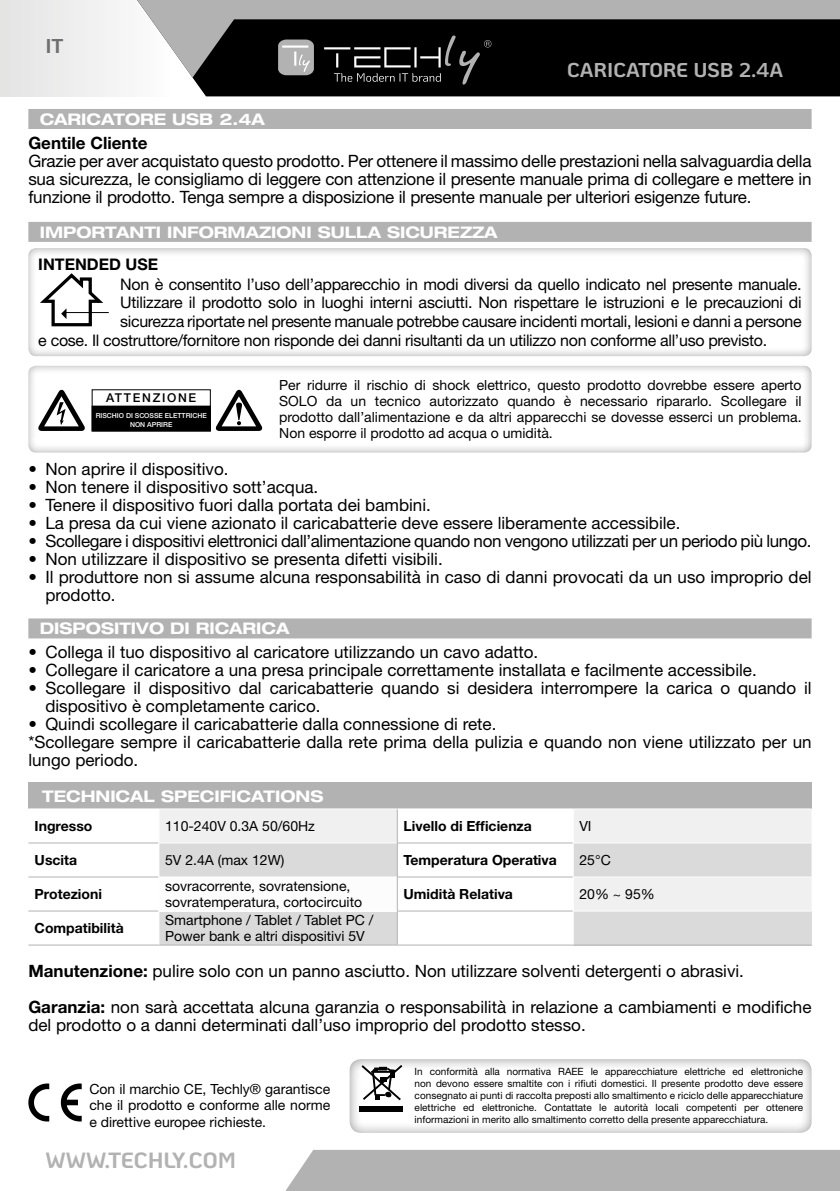
<style>
.page{position:relative;width:840px;height:1191px;background:#fff}
.page>*{position:absolute;margin:0;border:0;box-sizing:border-box;transform-origin:0 0}
.t1{font:700 22px "Ko Ho";color:#b3b2b2}
.t2{font:700 20px "Ko Ho";color:#b3b2b2}
.t3{font:700 20px "Ko Ho";color:#706f6f}
.t4{font:17px/18px "Helvetica Neue LT Std";color:#000}
.t5{font:17px "Helvetica Neue LT Std";letter-spacing:-.02em;color:#000}
.t6{font:700 17px "Helvetica Neue LT Std";color:#000}
.t7{font:16px "Helvetica Neue LT Std";letter-spacing:-.02em;color:#000}
.t8{font:700 expanded 16px "Helvetica Neue LT Std";color:#fff}
.t9{font:700 16px "Helvetica Neue LT Std";color:#000}
.t10{font:14px/16.8px "Helvetica Neue LT Std";color:#000}
.t11{font:700 14px "Helvetica Neue LT Std";color:#000}
.t12{font:500 12.2px "Helvetica Neue LT Std";letter-spacing:.14em;color:#000}
.t13{font:10px/12px "Helvetica Neue LT Std";color:#000;text-align:justify}
.t14{font:500 7px/8.2px "Helvetica Neue LT Std";color:#fff;text-align:center}
.s1{font-weight:700}
</style>
<div class="page">
<div style="left:285px;top:1150px;width:554px;height:41px;background:#b3b2b2"></div>
<div style="left:28px;top:363px;width:784px;height:90px;background:#000;opacity:.4"></div>
<div style="left:28px;top:109px;width:783px;height:20px;background:#b3b2b2"></div>
<div style="left:28px;top:222px;width:783px;height:20px;background:#b3b2b2"></div>
<div style="left:28px;top:618px;width:783px;height:20px;background:#b3b2b2"></div>
<div style="left:28px;top:782px;width:783px;height:27px;background:#b3b2b2"></div>
<svg style="left:28px;top:843px;width:130px;height:69px"></svg>
<div style="left:160px;top:810px;width:651px;height:32px;background:#f0f0f0"></div>
<svg style="left:397px;top:809px;width:175px;height:33px"></svg>
<svg style="left:159px;top:843px;width:652px;height:101px"></svg>
<div style="left:159px;top:877px;width:238px;height:34px;background:#fcfcfc"></div>
<div style="left:573px;top:911px;width:238px;height:34px;background:#dadada"></div>
<hr style="left:28px;top:808px;width:131px;height:1px;background:#fff">
<hr style="left:159px;top:808px;width:238px;height:1px;background:#fff">
<hr style="left:28px;top:842px;width:131px;height:1px;background:#b3b2b2">
<hr style="left:28px;top:876px;width:131px;height:1px;background:#b3b2b2">
<hr style="left:28px;top:910px;width:131px;height:1px;background:#b3b2b2">
<hr style="left:397px;top:842px;width:175px;height:1px;background:#b3b2b2">
<hr style="left:397px;top:876px;width:175px;height:1px;background:#b3b2b2">
<hr style="left:397px;top:910px;width:175px;height:1px;background:#b3b2b2">
<hr style="left:396px;top:809px;width:1px;height:34px;background:#b3b2b2">
<hr style="left:396px;top:843px;width:1px;height:34px;background:#b3b2b2">
<hr style="left:396px;top:877px;width:1px;height:34px;background:#b3b2b2">
<hr style="left:396px;top:911px;width:1px;height:33px;background:#b3b2b2">
<hr style="left:28px;top:944px;width:131px;height:1px;background:#b3b2b2">
<hr style="left:159px;top:944px;width:238px;height:1px;background:#b3b2b2">
<hr style="left:397px;top:944px;width:176px;height:1px;background:#b3b2b2">
<hr style="left:573px;top:944px;width:238px;height:1px;background:#b3b2b2">
<hr style="left:159px;top:876px;width:237px;height:1px;background:#fff">
<hr style="left:573px;top:876px;width:238px;height:1px;background:#fff">
<hr style="left:573px;top:910px;width:238px;height:1px;background:#fff">
<hr style="left:158px;top:809px;width:1px;height:34px;background:#fff">
<hr style="left:572px;top:809px;width:1px;height:34px;background:#fff">
<hr style="left:158px;top:843px;width:1px;height:34px;background:#fff">
<hr style="left:572px;top:843px;width:1px;height:34px;background:#fff">
<hr style="left:158px;top:877px;width:1px;height:34px;background:#fff">
<hr style="left:572px;top:877px;width:1px;height:34px;background:#fff">
<hr style="left:572px;top:911px;width:1px;height:33px;background:#fff">
<hr style="left:397px;top:808px;width:176px;height:1px;background:#fff">
<hr style="left:573px;top:808px;width:238px;height:1px;background:#fff">
<svg style="left:61px;top:1083px;width:21px;height:38px"></svg>
<svg style="left:28px;top:1083px;width:21px;height:38px"></svg>
<div style="left:348px;top:1056px;width:466px;height:78px;background:#000;opacity:.45"></div>
<svg style="left:359px;top:1063px;width:45px;height:39px"></svg>
<div style="left:359px;top:1105px;width:44px;height:6px;background:#000"></div>
<div style="left:28px;top:246px;width:784px;height:112px;background:#000;opacity:.4"></div>
<hr style="left:64px;top:312px;width:45px;height:1px;background:#000">
<svg style="left:36px;top:271px;width:68px;height:57px"></svg>
<svg style="left:215px;top:389px;width:48px;height:42px"></svg>
<div style="left:92px;top:390px;width:118px;height:41px;background:#fff"></div>
<div style="left:92px;top:406px;width:118px;height:25px;background:#000"></div>
<svg style="left:37px;top:389px;width:49px;height:42px"></svg>
<svg style="left:125px;top:78px;width:714px;height:18px;background:#1c1c1c"></svg>
<svg style="left:125px;top:0;width:714px;height:78px;background:#4b4b4b"></svg>
<hr style="left:324px;top:47px;width:26px;height:2px;background:#fff">
<svg style="left:278px;top:40px;width:36px;height:35px"></svg>
<svg style="left:334px;top:35px;width:157px;height:50px;background:#1f1f1f"></svg>
<p class="t3" style="left:45px;top:30px;width:20px">IT</p>
<p class="t2" style="left:566px;top:53px;width:217px">CARICATORE USB 2.4A</p>
<p class="t8" style="left:40px;top:109px;width:226px">CARICATORE USB 2.4A</p>
<p class="t6" style="left:28px;top:132px;width:120px">Gentile Cliente</p>
<p class="t4" style="left:28px;top:151px;width:784px;text-align:justify">Grazie per aver acquistato questo prodotto. Per ottenere il massimo delle prestazioni nella salvaguardia della sua sicurezza, le consigliamo di leggere con attenzione il presente manuale prima di collegare e mettere in funzione il prodotto. Tenga sempre a disposizione il presente manuale per ulteriori esigenze future.</p>
<p class="t8" style="left:40px;top:222px;width:459px">IMPORTANTI INFORMAZIONI SULLA SICUREZZA</p>
<p class="t9" style="left:38px;top:254px;width:121px">INTENDED USE</p>
<p class="t7" style="left:120px;top:274px;width:682px">Non è consentito l’uso dell’apparecchio in modi diversi da quello indicato nel presente manuale.</p>
<p class="t7" style="left:120px;top:293px;width:682px">Utilizzare il prodotto solo in luoghi interni asciutti. Non rispettare le istruzioni e le precauzioni di</p>
<p class="t7" style="left:120px;top:312px;width:682px">sicurezza riportate nel presente manuale potrebbe causare incidenti mortali, lesioni e danni a persone</p>
<p class="t7" style="left:38px;top:331px;width:730px">e cose. Il costruttore/fornitore non risponde dei danni risultanti da un utilizzo non conforme all’uso previsto.</p>
<p class="t12" style="left:106px;top:390px;width:92px">ATTENZIONE</p>
<p class="t14" style="left:96px;top:412px;width:112px">RISCHIO DI SCOSSE ELETTRICHE<br>NON APRIRE</p>
<p class="t10" style="left:279px;top:377px;width:523px;line-height:16px;text-align:justify">Per ridurre il rischio di shock elettrico, questo prodotto dovrebbe essere aperto SOLO da un tecnico autorizzato quando è necessario ripararlo. Scollegare il prodotto dall’alimentazione e da altri apparecchi se dovesse esserci un problema.<br>Non esporre il prodotto ad acqua o umidità.</p>
<p class="t4" style="left:28px;top:459px;width:201px">• Non aprire il dispositivo.</p>
<p class="t4" style="left:28px;top:477px;width:291px">• Non tenere il dispositivo sott’acqua.</p>
<p class="t4" style="left:28px;top:495px;width:404px">• Tenere il dispositivo fuori dalla portata dei bambini.</p>
<p class="t4" style="left:28px;top:513px;width:653px">• La presa da cui viene azionato il caricabatterie deve essere liberamente accessibile.</p>
<p class="t5" style="left:28px;top:531px;width:784px">• Scollegare i dispositivi elettronici dall’alimentazione quando non vengono utilizzati per un periodo più lungo.</p>
<p class="t4" style="left:28px;top:549px;width:415px">• Non utilizzare il dispositivo se presenta difetti visibili.</p>
<p class="t4" style="left:45px;top:567px;width:767px;text-indent:-17px">• Il produttore non si assume alcuna responsabilità in caso di danni provocati da un uso improprio del prodotto.</p>
<p class="t8" style="left:40px;top:618px;width:251px">DISPOSITIVO DI RICARICA</p>
<p class="t4" style="left:28px;top:642px;width:511px">• Collega il tuo dispositivo al caricatore utilizzando un cavo adatto.</p>
<p class="t4" style="left:28px;top:661px;width:729px">• Collegare il caricatore a una presa principale correttamente installata e facilmente accessibile.</p>
<p class="t4" style="left:45px;top:679px;width:767px;text-indent:-17px">• Scollegare il dispositivo dal caricabatterie quando si desidera interrompere la carica o quando il dispositivo è completamente carico.</p>
<p class="t4" style="left:28px;top:715px;width:784px">• Quindi scollegare il caricabatterie dalla connessione di rete.<br>*Scollegare sempre il caricabatterie dalla rete prima della pulizia e quando non viene utilizzato per un lungo periodo.</p>
<p class="t8" style="left:42px;top:785px;width:282px">TECHNICAL SPECIFICATIONS</p>
<p class="t11" style="left:35px;top:817px;width:59px">Ingresso</p>
<p class="t10" style="left:165px;top:817px;width:151px">110-240V 0.3A 50/60Hz</p>
<p class="t11" style="left:403px;top:817px;width:130px">Livello di Efficienza</p>
<p class="t10" style="left:579px;top:817px;width:13px">VI</p>
<p class="t11" style="left:35px;top:851px;width:44px">Uscita</p>
<p class="t10" style="left:165px;top:851px;width:121px">5V 2.4A (max 12W)</p>
<p class="t11" style="left:403px;top:851px;width:155px">Temperatura Operativa</p>
<p class="t10" style="left:579px;top:851px;width:33px">25°C</p>
<p class="t11" style="left:35px;top:885px;width:69px">Protezioni</p>
<p class="t10" style="left:165px;top:877px;width:198px">sovracorrente, sovratensione, sovratemperatura, cortocircuito</p>
<p class="t11" style="left:403px;top:885px;width:111px">Umidità Relativa</p>
<p class="t10" style="left:579px;top:885px;width:77px">20% ~ 95%</p>
<p class="t11" style="left:35px;top:919px;width:91px">Compatibilità</p>
<p class="t10" style="left:165px;top:911px;width:210px">Smartphone / Tablet / Tablet PC /<br>Power bank e altri dispositivi 5V</p>
<p class="t4" style="left:28px;top:953px;width:784px;line-height:36px"><span class="s1">Manutenzione:</span> pulire solo con un panno asciutto. Non utilizzare solventi detergenti o abrasivi.<br><span class="s1">Garanzia:</span> non sarà accettata alcuna garanzia o responsabilità in relazione a cambiamenti e modifiche</p>
<p class="t4" style="left:28px;top:1016px;width:558px">del prodotto o a danni determinati dall’uso improprio del prodotto stesso.</p>
<p class="t10" style="left:89px;top:1080px;width:242px;text-align:justify">Con il marchio CE, Techly® garantisce che il prodotto e conforme alle norme e direttive europee richieste.</p>
<p class="t1" style="left:45px;top:1142px;width:192px">WWW.TECHLY.COM</p>
<p class="t13" style="left:414px;top:1065px;width:390px">In conformità alla normativa RAEE le apparecchiature elettriche ed elettroniche non devono essere smaltite con i rifiuti domestici. Il presente prodotto deve essere consegnato ai punti di raccolta preposti allo smaltimento e riciclo delle apparecchiature elettriche ed elettroniche. Contattate le autorità locali competenti per ottenere informazioni in merito allo smaltimento corretto della presente apparecchiatura.</p>
</div>
